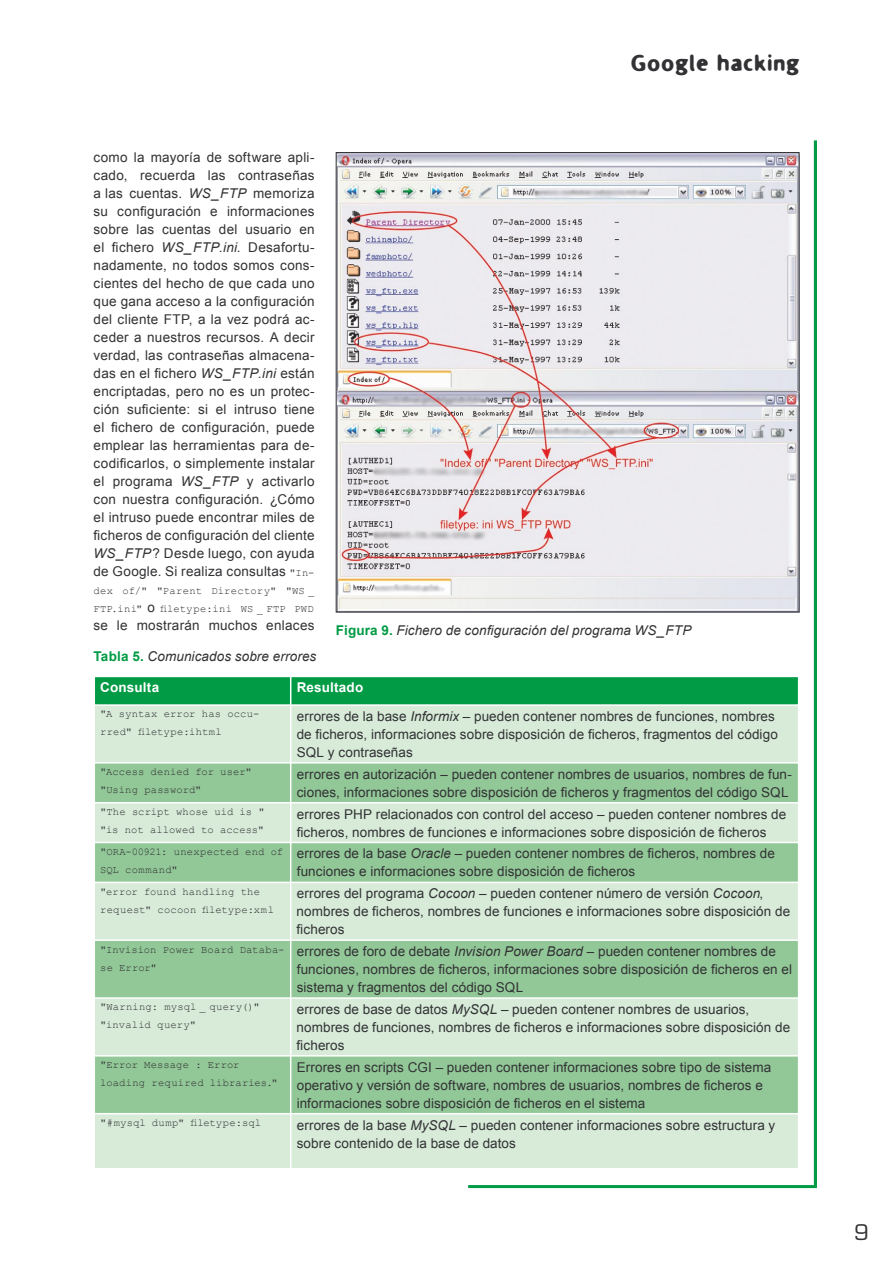
<style>
.page{position:relative;width:893px;height:1263px;background:#fff}
.page>*{position:absolute;margin:0;border:0;box-sizing:border-box;transform-origin:0 0}
.t1{font:21px "EFN Wet Letters";letter-spacing:.05em;color:#323235;scale:1.1 1}
.t2{font:21px "Euromode";color:#323235}
.t3{font:13.5px/18px "Arial";letter-spacing:.005em;color:#323235}
.t4{font:italic 13.5px "Arial";letter-spacing:.01em;color:#323235}
.t5{font:700 13.5px "Arial";letter-spacing:.015em;color:#fff}
.t6{font:10.5px/18px "Courier New";letter-spacing:.015em;color:#323235}
.s1{font-style:italic}
.s2{font-family:"Courier New";font-size:10.5px}
.s3{font-family:"Arial";font-size:13.5px}
.s4{font-weight:700;font-style:normal;color:#009b44}
</style>
<div class="page">
<hr style="left:468px;top:1185px;width:349px;height:3px;background:#009b44">
<hr style="left:814px;top:140px;width:3px;height:1046px;background:#009b44">
<img style="left:338px;top:154px;width:459px;height:456px">
<div style="left:95px;top:706px;width:703px;height:462px;background:#d7ebd8"></div>
<svg style="left:95px;top:764px;width:703px;height:349px;background:#b1d7b4"></svg>
<svg style="left:95px;top:677px;width:703px;height:28px;background:#089e4a"></svg>
<hr style="left:290px;top:706px;width:1px;height:56px;background:#fff">
<hr style="left:94px;top:762px;width:197px;height:2px;background:#fff">
<hr style="left:291px;top:762px;width:508px;height:2px;background:#fff">
<hr style="left:290px;top:764px;width:1px;height:38px;background:#fff">
<hr style="left:94px;top:802px;width:197px;height:1px;background:#fff">
<hr style="left:291px;top:802px;width:508px;height:1px;background:#fff">
<hr style="left:290px;top:803px;width:1px;height:39px;background:#fff">
<hr style="left:94px;top:842px;width:197px;height:1px;background:#fff">
<hr style="left:291px;top:842px;width:508px;height:1px;background:#fff">
<hr style="left:290px;top:843px;width:1px;height:39px;background:#fff">
<hr style="left:94px;top:882px;width:197px;height:1px;background:#fff">
<hr style="left:291px;top:882px;width:508px;height:1px;background:#fff">
<hr style="left:290px;top:883px;width:1px;height:56px;background:#fff">
<hr style="left:94px;top:939px;width:197px;height:2px;background:#fff">
<hr style="left:291px;top:939px;width:508px;height:2px;background:#fff">
<hr style="left:290px;top:941px;width:1px;height:56px;background:#fff">
<hr style="left:94px;top:997px;width:197px;height:2px;background:#fff">
<hr style="left:291px;top:997px;width:508px;height:2px;background:#fff">
<hr style="left:290px;top:999px;width:1px;height:56px;background:#fff">
<hr style="left:94px;top:1055px;width:197px;height:1px;background:#fff">
<hr style="left:291px;top:1055px;width:508px;height:1px;background:#fff">
<hr style="left:290px;top:1056px;width:1px;height:57px;background:#fff">
<hr style="left:94px;top:1113px;width:197px;height:1px;background:#fff">
<hr style="left:291px;top:1113px;width:508px;height:1px;background:#fff">
<hr style="left:290px;top:1114px;width:1px;height:55px;background:#fff">
<h1 class="t1" style="left:631px;top:49px;width:155px">Google hacking</h1>
<p class="t3" style="left:94px;top:148px;width:223px;text-align:justify">como la mayoría de software apli&shy;cado, recuerda las contraseñas a las cuentas. <span class="s1">WS_FTP</span> memoriza su configuración e informaciones sobre las cuentas del usuario en el fichero <span class="s1">WS_FTP.ini</span>. Desafortu&shy;nadamente, no todos somos cons&shy;cientes del hecho de que cada uno que gana acceso a la configuración del cliente FTP, a la vez podrá ac&shy;ceder a nuestros recursos. A decir verdad, las contraseñas almacena&shy;das en el fichero <span class="s1">WS_FTP.ini</span> están encriptadas, pero no es un protec&shy;ción suficiente: si el intruso tiene el fichero de configuración, puede emplear las herramientas para de&shy;codificarlos, o simplemente instalar el programa <span class="s1">WS_FTP</span> y activarlo con nuestra configuración. ¿Cómo el intruso puede encontrar miles de ficheros de configuración del cliente <span class="s1">WS_FTP</span>? Desde luego, con ayuda de Google. Si realiza consultas <span class="s2">"In-</span></p>
<p class="t6" style="left:93px;top:581px;width:223px">dex of/" "Parent Directory" "WS _<br>FTP.ini" <span class="s3">o</span> filetype:ini WS _ FTP PWD</p>
<p class="t3" style="left:94px;top:616px;width:223px">se le mostrarán muchos enlaces</p>
<p class="t4" style="left:336px;top:621px;width:357px"><span class="s4">Figura 9.</span> Fichero de configuración del programa WS_FTP</p>
<p class="t4" style="left:94px;top:648px;width:224px"><span class="s4">Tabla 5.</span> Comunicados sobre errores</p>
<p class="t5" style="left:100px;top:678px;width:60px">Consulta</p>
<p class="t5" style="left:297px;top:678px;width:68px">Resultado</p>
<p class="t6" style="left:100px;top:705px;width:161px">"A syntax error has occu&shy;rred" filetype:ihtml</p>
<p class="t3" style="left:297px;top:707px;width:483px">errores de la base <span class="s1">Informix</span> – pueden contener nombres de funciones, nombres de ficheros, informaciones sobre disposición de ficheros, fragmentos del código<br>SQL y contraseñas</p>
<p class="t6" style="left:100px;top:763px;width:153px">"Access denied for user" "Using password"</p>
<p class="t3" style="left:297px;top:765px;width:497px">errores en autorización – pueden contener nombres de usuarios, nombres de fun&shy;ciones, informaciones sobre disposición de ficheros y fragmentos del código SQL</p>
<p class="t6" style="left:100px;top:802px;width:166px">"The script whose uid is " "is not allowed to access"</p>
<p class="t3" style="left:297px;top:805px;width:491px">errores PHP relacionados con control del acceso – pueden contener nombres de ficheros, nombres de funciones e informaciones sobre disposición de ficheros</p>
<p class="t6" style="left:100px;top:842px;width:184px">"ORA-00921: unexpected end of<br>SQL command"</p>
<p class="t3" style="left:297px;top:845px;width:480px">errores de la base <span class="s1">Oracle</span> – pueden contener nombres de ficheros, nombres de funciones e informaciones sobre disposición de ficheros</p>
<p class="t6" style="left:100px;top:882px;width:175px">"error found handling the request" cocoon filetype:xml</p>
<p class="t3" style="left:297px;top:884px;width:495px">errores del programa <span class="s1">Cocoon</span> – pueden contener número de versión <span class="s1">Cocoon</span>, nombres de ficheros, nombres de funciones e informaciones sobre disposición de ficheros</p>
<p class="t6" style="left:100px;top:940px;width:186px">"Invision Power Board Databa&shy;se Error"</p>
<p class="t3" style="left:297px;top:942px;width:497px">errores de foro de debate <span class="s1">Invision Power Board</span> – pueden contener nombres de funciones, nombres de ficheros, informaciones sobre disposición de ficheros en el sistema y fragmentos del código SQL</p>
<p class="t6" style="left:100px;top:998px;width:161px">"Warning: mysql _ query()" "invalid query"</p>
<p class="t3" style="left:297px;top:1000px;width:495px">errores de base de datos <span class="s1">MySQL</span> – pueden contener nombres de usuarios, nombres de funciones, nombres de ficheros e informaciones sobre disposición de ficheros</p>
<p class="t6" style="left:100px;top:1056px;width:179px">"Error Message : Error loading required libraries."</p>
<p class="t3" style="left:297px;top:1058px;width:476px">Errores en scripts CGI – pueden contener informaciones sobre tipo de sistema operativo y versión de software, nombres de usuarios, nombres de ficheros e informaciones sobre disposición de ficheros en el sistema</p>
<p class="t6" style="left:100px;top:1113px;width:162px">"#mysql dump" filetype:sql</p>
<p class="t3" style="left:297px;top:1116px;width:480px">errores de la base <span class="s1">MySQL</span> – pueden contener informaciones sobre estructura y sobre contenido de la base de datos</p>
<h1 class="t2" style="left:854px;top:1219px;width:16px">9</h1>
</div>
